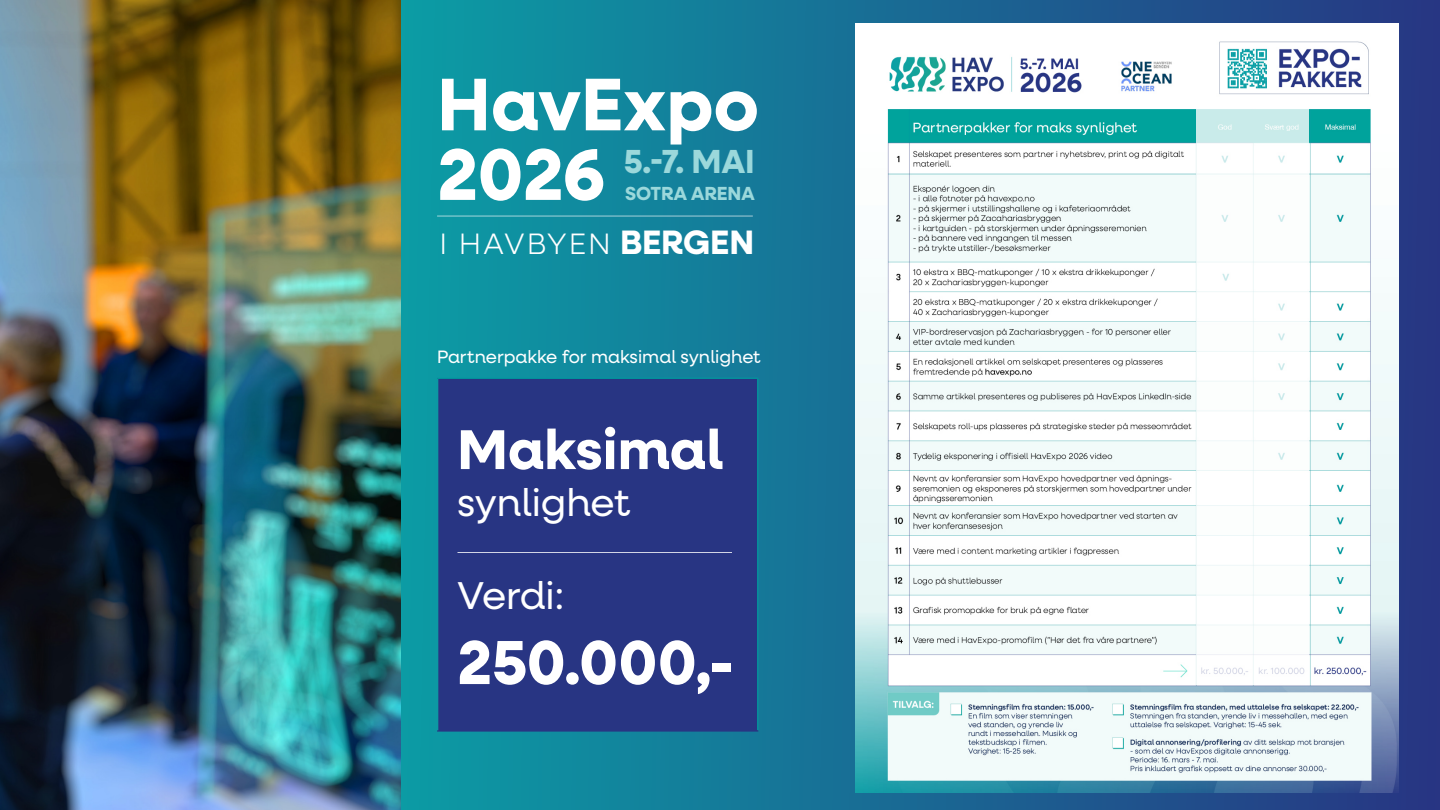
<style>
.page{position:relative;width:1440px;height:810px;background:#fff}
.page>*{position:absolute;margin:0;border:0;box-sizing:border-box;transform-origin:0 0}
.t1{font:700 74.78px "Neulis Neue";color:#fff}
.t2{font:700 62.4px "Neulis Neue";letter-spacing:-.005em;color:#fff}
.t3{font:700 56.25px "Neulis Neue";color:#fff}
.t4{font:38.92px "Neulis Neue";color:#fff}
.t5{font:700 33.45px "Neulis Neue";color:#9bd8db}
.t6{font:300 29.62px "Neulis Neue";letter-spacing:.08em;color:#fff}
.t7{font:700 18.98px "Neulis Neue";color:#9bd8db}
.t8{font:18px "Neulis Neue";color:#fff}
.s1{font-size:73.35px;color:#fff}
.s2{font-weight:700;font-size:33.97px}
</style>
<div class="page">
<div style="left:378px;top:0;width:1062px;height:810px;background:linear-gradient(to right,#0a9ea5,#293884)"></div>
<img style="left:0;top:0;width:401px;height:810px">
<div style="left:438px;top:378px;width:320px;height:353px;background:#283583"></div>
<hr style="left:437px;top:378px;width:321px;height:1px;background:#009b9f">
<hr style="left:757px;top:379px;width:1px;height:351px;background:#009b9f">
<hr style="left:437px;top:730px;width:321px;height:2px;background:#283583">
<hr style="left:437px;top:379px;width:1px;height:351px;background:#0ba0a6">
<hr style="left:437px;top:214px;width:316px;height:2px;background:#fff">
<hr style="left:458px;top:551px;width:274px;height:2px;background:#fff">
<img style="left:855px;top:24px;width:543px;height:768px">
<div style="left:1196px;top:108px;width:113px;height:576px;background:#fff"></div>
<h1 class="t1" style="left:437px;top:51px;width:323px">HavExpo</h1>
<h3 class="t5" style="left:437px;top:138px;width:319px"><span class="s1">2026</span> 5.-7. MAI</h3>
<p class="t7" style="left:625px;top:180px;width:131px">SOTRA ARENA</p>
<h3 class="t6" style="left:440px;top:224px;width:316px">I HAVBYEN <span class="s2">BERGEN</span></h3>
<p class="t8" style="left:437px;top:344px;width:325px">Partnerpakke for maksimal synlighet</p>
<h3 class="t3" style="left:457px;top:409px;width:267px">Maksimal</h3>
<h3 class="t4" style="left:457px;top:475px;width:175px">synlighet</h3>
<h3 class="t4" style="left:457px;top:569px;width:108px">Verdi:</h3>
<h2 class="t2" style="left:457px;top:618px;width:279px">250.000,-</h2>
</div>
